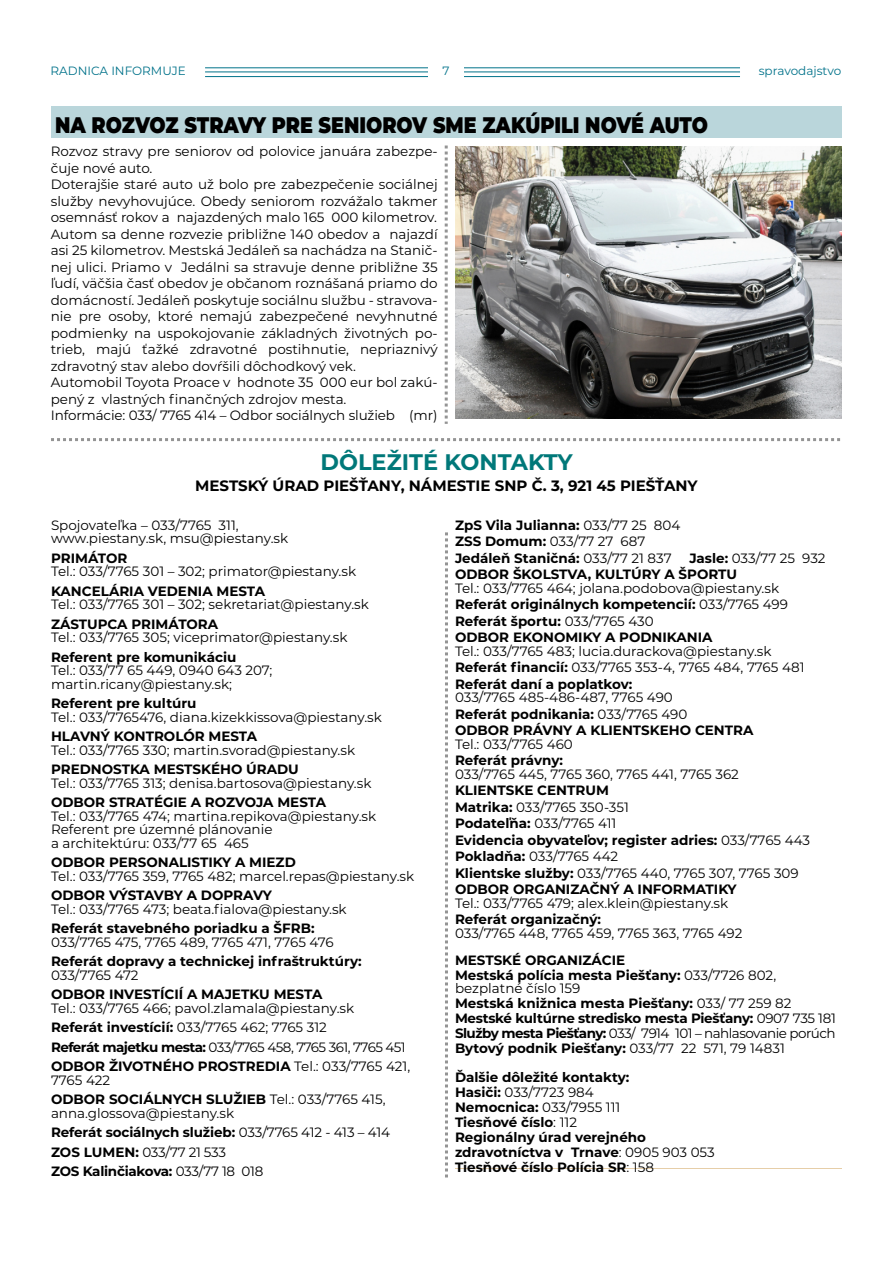
<style>
.page{position:relative;width:893px;height:1263px;background:#fff}
.page>*{position:absolute;margin:0;border:0;box-sizing:border-box;transform-origin:0 0}
.t1{font:900 22.5px "Montserrat";color:#000;scale:.85 1}
.t2{font:700 22.5px "Montserrat";color:#007879}
.t3{font:700 15px "Montserrat";color:#000}
.t4{font:13.5px/16.5px "Montserrat";color:#000}
.t5{font:700 13.5px/16.5px "Montserrat";color:#000}
.t6{font:12px "Montserrat";color:#00728a}
.s1{font-weight:700}
.s2{font-weight:400}
</style>
<div class="page">
<hr style="left:205px;top:67px;width:535px;height:1px;background:#00728a">
<hr style="left:205px;top:76px;width:535px;height:1px;background:#00728a">
<hr style="left:205px;top:72px;width:535px;height:1px;background:#00728a">
<div style="left:428px;top:64px;width:35px;height:17px;background:#fff"></div>
<svg style="left:445px;top:145px;width:3px;height:279px"></svg>
<div style="left:51px;top:107px;width:791px;height:31px;background:#bad6db"></div>
<svg style="left:51px;top:438px;width:790px;height:3px"></svg>
<svg style="left:445px;top:532px;width:3px;height:646px"></svg>
<hr style="left:455px;top:1169px;width:387px;height:1px;background:#e6cea8">
<img style="left:456px;top:147px;width:386px;height:271px">
<p class="t6" style="left:51px;top:64px;width:137px">RADNICA INFORMUJE</p>
<p class="t6" style="left:442px;top:64px;width:9px">7</p>
<p class="t6" style="left:759px;top:64px;width:84px">spravodajstvo</p>
<h1 class="t1" style="left:55px;top:111px;width:770px">NA ROZVOZ STRAVY PRE SENIOROV SME ZAKÚPILI NOVÉ AUTO</h1>
<p class="t4" style="left:51px;top:143px;width:388px">Rozvoz stravy pre seniorov od polovice januára zabezpe‐ čuje nové auto.<br>Doterajšie staré auto už bolo pre zabezpečenie sociálnej služby nevyhovujúce. Obedy seniorom rozvážalo takmer osemnásť rokov a najazdených malo 165 000 kilometrov.<br>Autom sa denne rozvezie približne 140 obedov a najazdí asi 25 kilometrov. Mestská Jedáleň sa nachádza na Stanič‐ nej ulici. Priamo v Jedálni sa stravuje denne približne 35 ľudí, väčšia časť obedov je občanom roznášaná priamo do domácností. Jedáleň poskytuje sociálnu službu - stravova‐ nie pre osoby, ktoré nemajú zabezpečené nevyhnutné podmienky na uspokojovanie základných životných po‐ trieb, majú ťažké zdravotné postihnutie, nepriaznivý zdravotný stav alebo dovŕšili dôchodkový vek.<br>Automobil Toyota Proace v hodnote 35 000 eur bol zakú‐ pený z vlastných finančných zdrojov mesta.<br>Informácie: 033/ 7765 414 – Odbor sociálnych služieb (mr)</p>
<h1 class="t2" style="left:320px;top:448px;width:254px">DÔLEŽITÉ KONTAKTY</h1>
<p class="t3" style="left:195px;top:476px;width:504px">MESTSKÝ ÚRAD PIEŠŤANY, NÁMESTIE SNP Č. 3, 921 45 PIEŠŤANY</p>
<p class="t4" style="left:51px;top:518px;width:239px;line-height:13.5px">Spojovateľka – 033/7765 311, www.piestany.sk, msu@piestany.sk</p>
<p class="t5" style="left:51px;top:550px;width:78px">PRIMÁTOR</p>
<p class="t4" style="left:51px;top:563px;width:307px">Tel.: 033/7765 301 – 302; primator@piestany.sk</p>
<p class="t5" style="left:51px;top:583px;width:216px">KANCELÁRIA VEDENIA MESTA</p>
<p class="t4" style="left:51px;top:596px;width:319px">Tel.: 033/7765 301 – 302; sekretariat@piestany.sk</p>
<p class="t5" style="left:51px;top:616px;width:169px">ZÁSTUPCA PRIMÁTORA</p>
<p class="t4" style="left:51px;top:629px;width:298px">Tel.: 033/7765 305; viceprimator@piestany.sk</p>
<p class="t5" style="left:51px;top:649px;width:187px">Referent pre komunikáciu</p>
<p class="t4" style="left:51px;top:664px;width:223px;line-height:13.5px">Tel.: 033/77 65 449, 0940 643 207; martin.ricany@piestany.sk;</p>
<p class="t5" style="left:51px;top:695px;width:147px">Referent pre kultúru</p>
<p class="t4" style="left:51px;top:709px;width:332px">Tel.: 033/7765476, diana.kizekkissova@piestany.sk</p>
<p class="t5" style="left:51px;top:728px;width:208px">HLAVNÝ KONTROLÓR MESTA</p>
<p class="t4" style="left:51px;top:742px;width:306px">Tel.: 033/7765 330; martin.svorad@piestany.sk</p>
<p class="t5" style="left:51px;top:761px;width:249px">PREDNOSTKA MESTSKÉHO ÚRADU</p>
<p class="t4" style="left:51px;top:775px;width:322px">Tel.: 033/7765 313; denisa.bartosova@piestany.sk</p>
<p class="t5" style="left:51px;top:794px;width:277px">ODBOR STRATÉGIE A ROZVOJA MESTA</p>
<p class="t4" style="left:51px;top:809px;width:327px;line-height:13.5px">Tel.: 033/7765 474; martina.repikova@piestany.sk<br>Referent pre územné plánovanie<br>a architektúru: 033/77 65 465</p>
<p class="t5" style="left:51px;top:854px;width:246px">ODBOR PERSONALISTIKY A MIEZD</p>
<p class="t4" style="left:51px;top:868px;width:365px">Tel.: 033/7765 359, 7765 482; marcel.repas@piestany.sk</p>
<p class="t5" style="left:51px;top:887px;width:222px">ODBOR VÝSTAVBY A DOPRAVY</p>
<p class="t4" style="left:51px;top:901px;width:297px">Tel.: 033/7765 473; beata.fialova@piestany.sk</p>
<p class="t5" style="left:51px;top:920px;width:265px">Referát stavebného poriadku a ŠFRB:</p>
<p class="t4" style="left:51px;top:934px;width:284px">033/7765 475, 7765 489, 7765 471, 7765 476</p>
<p class="t5" style="left:51px;top:953px;width:312px">Referát dopravy a technickej infraštruktúry:</p>
<p class="t4" style="left:51px;top:967px;width:89px">033/7765 472</p>
<p class="t5" style="left:51px;top:986px;width:273px">ODBOR INVESTÍCIÍ A MAJETKU MESTA</p>
<p class="t4" style="left:51px;top:998px;width:361px;line-height:19.5px">Tel.: 033/7765 466; pavol.zlamala@piestany.sk<br><span class="s1">Referát investícií:</span> 033/7765 462; 7765 312<br><span class="s1">Referát majetku mesta:</span> 033/7765 458, 7765 361, 7765 451<br><span class="s1">ODBOR ŽIVOTNÉHO PROSTREDIA</span> Tel.: 033/7765 421,</p>
<p class="t4" style="left:51px;top:1070px;width:336px;line-height:19.5px">7765 422<br><span class="s1">ODBOR SOCIÁLNYCH SLUŽIEB</span> Tel.: 033/7765 415,</p>
<p class="t4" style="left:51px;top:1103px;width:340px;line-height:19.5px">anna.glossova@piestany.sk<br><span class="s1">Referát sociálnych služieb:</span> 033/7765 412 - 413 – 414<br><span class="s1">ZOS LUMEN:</span> 033/77 21 533<br><span class="s1">ZOS Kalinčiakova:</span> 033/77 18 018</p>
<p class="t5" style="left:455px;top:517px;width:227px">ZpS Vila Julianna: <span class="s2">033/77 25 804<br></span>ZSS Domum: <span class="s2">033/77 27 687<br></span>Jedáleň Staničná: <span class="s2">033/77 21 837</span></p>
<p class="t5" style="left:455px;top:550px;width:372px;text-indent:234px">Jasle: <span class="s2">033/77 25 932<br></span>ODBOR ŠKOLSTVA, KULTÚRY A ŠPORTU</p>
<p class="t5" style="left:455px;top:580px;width:335px"><span class="s2">Tel.: 033/7765 464; jolana.podobova@piestany.sk </span>Referát originálnych kompetencií: <span class="s2">033/7765 499<br></span>Referát športu: <span class="s2">033/7765 430<br></span>ODBOR EKONOMIKY A PODNIKANIA</p>
<p class="t4" style="left:455px;top:643px;width:351px">Tel.: 033/7765 483; lucia.durackova@piestany.sk<br><span class="s1">Referát financií:</span> 033/7765 353-4, 7765 484, 7765 481<br><span class="s1">Referát daní a poplatkov:</span></p>
<p class="t5" style="left:455px;top:689px;width:300px"><span class="s2">033/7765 485-486-487, 7765 490<br></span>Referát podnikania: <span class="s2">033/7765 490<br></span>ODBOR PRÁVNY A KLIENTSKEHO CENTRA</p>
<p class="t4" style="left:455px;top:736px;width:119px">Tel.: 033/7765 460</p>
<p class="t5" style="left:455px;top:752px;width:109px">Referát právny:</p>
<p class="t4" style="left:455px;top:766px;width:285px">033/7765 445, 7765 360, 7765 441, 7765 362</p>
<p class="t5" style="left:455px;top:782px;width:356px">KLIENTSKE CENTRUM<br>Matrika: <span class="s2">033/7765 350-351<br></span>Podateľňa: <span class="s2">033/7765 411<br></span>Evidencia obyvateľov; register adries: <span class="s2">033/7765 443<br></span>Pokladňa: <span class="s2">033/7765 442<br></span>Klientske služby: <span class="s2">033/7765 440, 7765 307, 7765 309<br></span>ODBOR ORGANIZAČNÝ A INFORMATIKY</p>
<p class="t4" style="left:455px;top:895px;width:275px">Tel.: 033/7765 479; alex.klein@piestany.sk</p>
<p class="t5" style="left:455px;top:911px;width:148px">Referát organizačný:</p>
<p class="t4" style="left:455px;top:925px;width:289px">033/7765 448, 7765 459, 7765 363, 7765 492</p>
<p class="t5" style="left:455px;top:952px;width:323px;line-height:15px">MESTSKÉ ORGANIZÁCIE<br>Mestská polícia mesta Piešťany: <span class="s2">033/7726 802,</span></p>
<p class="t5" style="left:455px;top:981px;width:383px;line-height:15px"><span class="s2">bezplatné číslo 159<br></span>Mestská knižnica mesta Piešťany: <span class="s2">033/ 77 259 82<br></span>Mestské kultúrne stredisko mesta Piešťany: <span class="s2">0907 735 181<br></span>Služby mesta Piešťany: <span class="s2">033/ 7914 101 – nahlasovanie porúch </span>Bytový podnik Piešťany: <span class="s2">033/77 22 571, 79 14831</span></p>
<p class="t5" style="left:455px;top:1069px;width:261px;line-height:15px">Ďalšie dôležité kontakty:<br>Hasiči: <span class="s2">033/7723 984<br></span>Nemocnica: <span class="s2">033/7955 111<br></span>Tiesňové číslo<span class="s2">: 112<br></span>Regionálny úrad verejného zdravotníctva v Trnave<span class="s2">: 0905 903 053<br></span>Tiesňové číslo Polícia SR<span class="s2">: 158</span></p>
</div>
